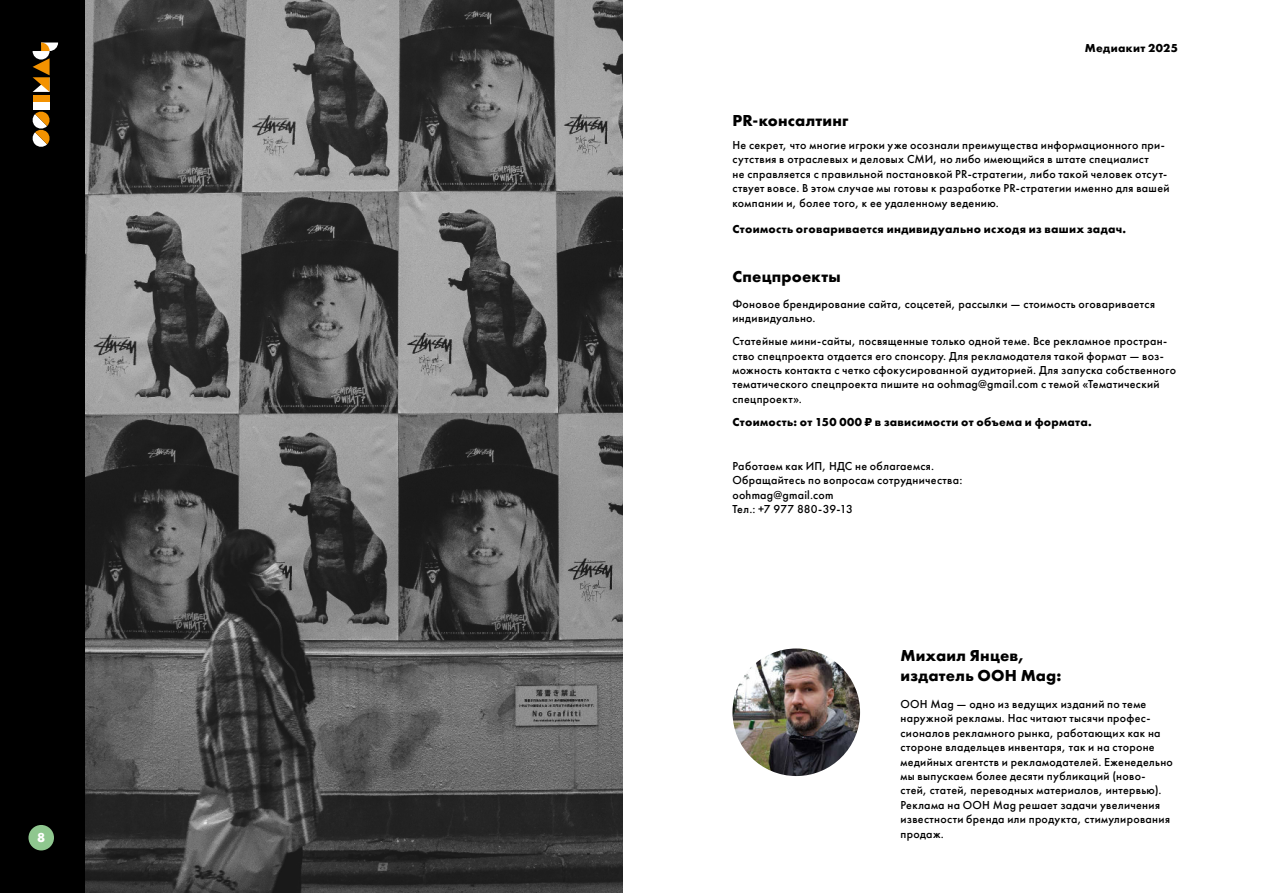
<style>
.page{position:relative;width:1263px;height:893px;background:#fff}
.page>*{position:absolute;margin:0;border:0;box-sizing:border-box;transform-origin:0 0}
.t1{font:700 16.5px/19.8px "Futura PT";letter-spacing:.015em;color:#000}
.t2{font:700 13.5px "Futura PT";color:#fff}
.t3{font:500 12px/14.4px "Futura PT";letter-spacing:.025em;color:#000}
.t4{font:700 12px "Futura PT";letter-spacing:.025em;color:#000}
</style>
<div class="page">
<div style="left:0;top:0;width:85px;height:893px;background:#000"></div>
<div style="left:33px;top:95px;width:17px;height:10px;background:#f39200"></div>
<div style="left:33px;top:102px;width:17px;height:8px;background:#fff"></div>
<svg style="left:32px;top:111px;width:18px;height:36px"></svg>
<svg style="left:33px;top:43px;width:25px;height:49px"></svg>
<div style="left:28px;top:825px;width:26px;height:25px;background:#8fc78f;border-radius:50%"></div>
<img style="left:732px;top:648px;width:128px;height:128px;border-radius:64px">
<img style="left:85px;top:0;width:538px;height:893px">
<p class="t2" style="left:37px;top:829px;width:10px">8</p>
<p class="t4" style="left:1085px;top:40px;width:94px">Медиакит 2025</p>
<h1 class="t1" style="left:732px;top:110px;width:118px">PR-консалтинг</h1>
<p class="t3" style="left:732px;top:138px;width:439px">Не секрет, что многие игроки уже осознали преимущества информационного при&shy;сутствия в отраслевых и деловых СМИ, но либо имеющийся в штате специалист<br>не справляется с правильной постановкой PR-стратегии, либо такой человек отсут&shy;ствует вовсе. В этом случае мы готовы к разработке PR-стратегии именно для вашей компании и, более того, к ее удаленному ведению.</p>
<p class="t4" style="left:732px;top:221px;width:395px">Стоимость оговаривается индивидуально исходя из ваших задач.</p>
<h1 class="t1" style="left:732px;top:266px;width:110px">Спецпроекты</h1>
<p class="t3" style="left:732px;top:297px;width:424px">Фоновое брендирование сайта, соцсетей, рассылки — стоимость оговаривается индивидуально.</p>
<p class="t3" style="left:732px;top:334px;width:445px">Статейные мини-сайты, посвященные только одной теме. Все рекламное простран&shy;ство спецпроекта отдается его спонсору. Для рекламодателя такой формат — воз&shy;можность контакта с четко сфокусированной аудиторией. Для запуска собственного тематического спецпроекта пишите на oohmag@gmail.com с темой «Тематический спецпроект».</p>
<p class="t4" style="left:732px;top:414px;width:361px">Стоимость: от 150 000 ₽ в зависимости от объема и формата.</p>
<p class="t3" style="left:732px;top:459px;width:231px">Работаем как ИП, НДС не облагаемся.<br>Обращайтесь по вопросам сотрудничества: oohmag@gmail.com<br>Тел.: +7 977 880-39-13</p>
<h1 class="t1" style="left:900px;top:645px;width:163px">Михаил Янцев, издатель OOH Mag:</h1>
<p class="t3" style="left:900px;top:697px;width:274px">OOH Mag — одно из ведущих изданий по теме наружной рекламы. Нас читают тысячи профес&shy;сионалов рекламного рынка, работающих как на стороне владельцев инвентаря, так и на стороне медийных агентств и рекламодателей. Еженедельно мы выпускаем более десяти публикаций (ново&shy;стей, статей, переводных материалов, интервью).<br>Реклама на OOH Mag решает задачи увеличения известности бренда или продукта, стимулирования продаж.</p>
</div>
